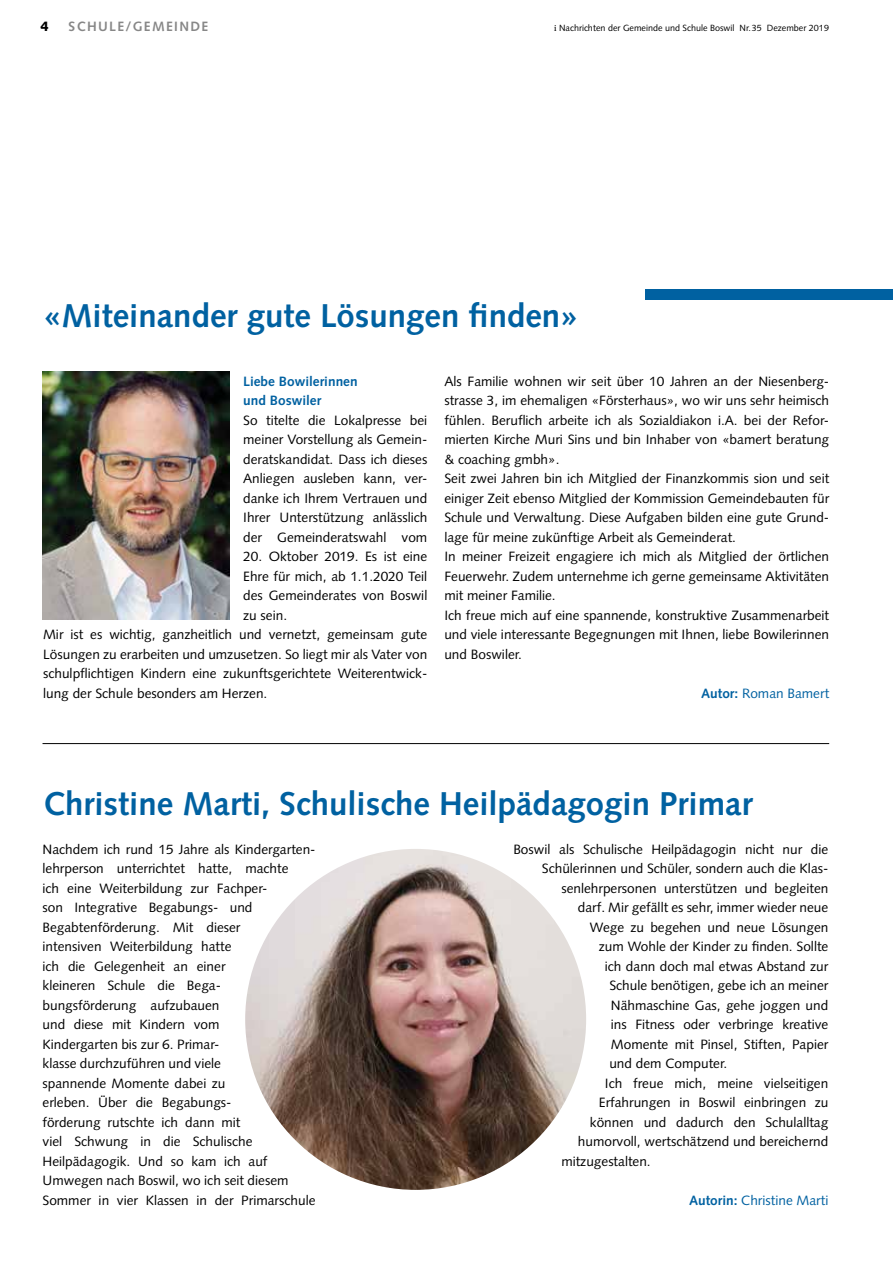
<style>
.page{position:relative;width:893px;height:1263px;background:#fff}
.page>*{position:absolute;margin:0;border:0;box-sizing:border-box;transform-origin:0 0}
.t1{font:700 33px "Syntax";color:#0061a1}
.t2{font:13.5px/19.5px "Syntax";color:#000}
.t3{font:13.5px "Syntax";color:#0061a1}
.t4{font:700 13.5px/19.5px "Syntax";color:#0061a1}
.t5{font:700 13.5px "Syntax";letter-spacing:.1em;color:#878787}
.t6{font:900 13.5px "Syntax";color:#000}
.t7{font:9px "Syntax";color:#000}
.s1{font-family:"Utopia Std"}
.s2{font-weight:700}
</style>
<div class="page">
<div style="left:645px;top:289px;width:248px;height:11px;background:#0061a1"></div>
<img style="left:43px;top:371px;width:187px;height:249px">
<hr style="left:43px;top:743px;width:786px;height:1px;background:#000">
<img style="left:245px;top:849px;width:341px;height:341px;border-radius:170px">
<p class="t6" style="left:40px;top:18px;width:10px">4</p>
<p class="t5" style="left:69px;top:19px;width:141px">SCHULE/GEMEINDE</p>
<p class="t7" style="left:554px;top:23px;width:276px"><span class="s1">i</span> Nachrichten der Gemeinde und Schule Boswil Nr.35 Dezember 2019</p>
<h1 class="t1" style="left:43px;top:297px;width:537px">«Miteinander gute Lösungen finden»</h1>
<p class="t4" style="left:243px;top:371px;width:116px">Liebe Bowilerinnen und Boswiler</p>
<p class="t2" style="left:243px;top:410px;width:186px;text-align:justify">So titelte die Lokalpresse bei meiner Vorstellung als Gemein&shy;deratskandidat. Dass ich dieses Anliegen ausleben kann, ver&shy;danke ich Ihrem Vertrauen und Ihrer Unterstützung anlässlich der Gemeinderatswahl vom</p>
<p class="t2" style="left:243px;top:547px;width:186px">20. Oktober 2019. Es ist eine</p>
<p class="t2" style="left:243px;top:566px;width:186px">Ehre für mich, ab 1.1.2020 Teil</p>
<p class="t2" style="left:243px;top:586px;width:186px">des Gemeinderates von Boswil</p>
<p class="t2" style="left:243px;top:605px;width:45px">zu sein.</p>
<p class="t2" style="left:43px;top:625px;width:386px">Mir ist es wichtig, ganzheitlich und vernetzt, gemeinsam gute</p>
<p class="t2" style="left:43px;top:644px;width:386px">Lösungen zu erarbeiten und umzusetzen. So liegt mir als Vater von</p>
<p class="t2" style="left:43px;top:664px;width:386px">schulpflichtigen Kindern eine zukunftsgerichtete Weiterentwick-</p>
<p class="t2" style="left:43px;top:683px;width:226px">lung der Schule besonders am Herzen.</p>
<p class="t2" style="left:444px;top:371px;width:386px">Als Familie wohnen wir seit über 10 Jahren an der Niesenberg&shy;strasse 3, im ehemaligen «Försterhaus», wo wir uns sehr heimisch fühlen. Beruflich arbeite ich als Sozialdiakon i.A. bei der Refor&shy;mierten Kirche Muri Sins und bin Inhaber von «bamert beratung &amp; coaching gmbh».<br>Seit zwei Jahren bin ich Mitglied der Finanzkommis sion und seit einiger Zeit ebenso Mitglied der Kommission Gemeindebauten für Schule und Verwaltung. Diese Aufgaben bilden eine gute Grund&shy;lage für meine zukünftige Arbeit als Gemeinderat.<br>In meiner Freizeit engagiere ich mich als Mitglied der örtlichen Feuerwehr. Zudem unternehme ich gerne gemeinsame Aktivitäten mit meiner Familie.<br>Ich freue mich auf eine spannende, konstruktive Zusammenarbeit und viele interessante Begegnungen mit Ihnen, liebe Bowilerinnen und Boswiler.</p>
<p class="t3" style="left:701px;top:685px;width:130px"><span class="s2">Autor:</span> Roman Bamert</p>
<h1 class="t1" style="left:43px;top:784px;width:711px">Christine Marti, Schulische Heilpädagogin Primar</h1>
<p class="t2" style="left:43px;top:839px;width:275px">Nachdem ich rund 15 Jahre als Kindergarten&shy;lehrperson unterrichtet hatte, machte<br>ich eine Weiterbildung zur Fachper-<br>son Integrative Begabungs- und<br>Begabtenförderung. Mit dieser<br>intensiven Weiterbildung hatte<br>ich die Gelegenheit an einer<br>kleineren Schule die Bega&shy;bungsförderung aufzubauen<br>und diese mit Kindern vom<br>Kindergarten bis zur 6. Primar-<br>klasse durchzuführen und viele<br>spannende Momente dabei zu<br>erleben. Über die Begabungs-<br>förderung rutschte ich dann mit<br>viel Schwung in die Schulische<br>Heilpädagogik. Und so kam ich auf<br>Umwegen nach Boswil, wo ich seit diesem<br>Sommer in vier Klassen in der Primarschule</p>
<p class="t2" style="left:513px;top:839px;width:317px">Boswil als Schulische Heilpädagogin nicht nur die</p>
<p class="t2" style="left:542px;top:859px;width:288px">Schülerinnen und Schüler, sondern auch die Klas-</p>
<p class="t2" style="left:561px;top:878px;width:269px">senlehrpersonen unterstützen und begleiten</p>
<p class="t2" style="left:578px;top:898px;width:252px">darf. Mir gefällt es sehr, immer wieder neue</p>
<p class="t2" style="left:590px;top:917px;width:240px">Wege zu begehen und neue Lösungen</p>
<p class="t2" style="left:599px;top:937px;width:231px">zum Wohle der Kinder zu finden. Sollte</p>
<p class="t2" style="left:605px;top:956px;width:225px">ich dann doch mal etwas Abstand zur</p>
<p class="t2" style="left:609px;top:976px;width:220px">Schule benötigen, gebe ich an meiner</p>
<p class="t2" style="left:611px;top:995px;width:219px">Nähmaschine Gas, gehe joggen und</p>
<p class="t2" style="left:611px;top:1015px;width:219px">ins Fitness oder verbringe kreative</p>
<p class="t2" style="left:611px;top:1034px;width:219px">Momente mit Pinsel, Stiften, Papier</p>
<p class="t2" style="left:609px;top:1054px;width:119px">und dem Computer.</p>
<p class="t2" style="left:605px;top:1073px;width:225px">Ich freue mich, meine vielseitigen</p>
<p class="t2" style="left:599px;top:1093px;width:231px">Erfahrungen in Boswil einbringen zu</p>
<p class="t2" style="left:590px;top:1112px;width:240px">können und dadurch den Schulalltag</p>
<p class="t2" style="left:578px;top:1132px;width:252px">humorvoll, wertschätzend und bereichernd</p>
<p class="t2" style="left:561px;top:1151px;width:91px">mitzugestalten.</p>
<p class="t3" style="left:689px;top:1192px;width:141px"><span class="s2">Autorin:</span> Christine Marti</p>
</div>
